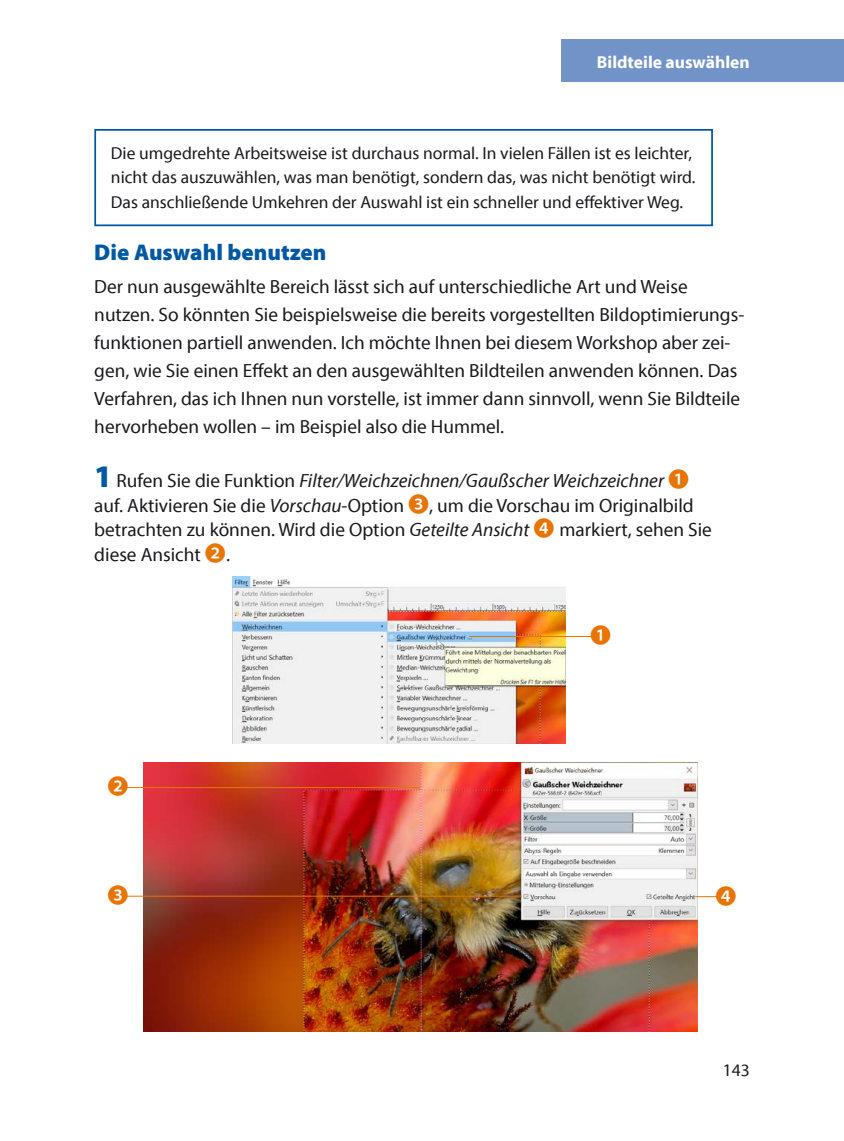
<style>
.page{position:relative;width:844px;height:1141px;background:#fff}
.page>*{position:absolute;margin:0;border:0;box-sizing:border-box;transform-origin:0 0}
.t1{font:900 22.75px "Myriad Pro";color:#0058a4}
.t2{font:21px "Koz Go Pr 6 N";color:#e87404}
.t3{font:19.25px/28px "Myriad Pro";color:#1a171c}
.t4{font:17.5px/24.5px "Myriad Pro";color:#1a171c}
.t5{font:700 17.5px "Myriad Pro";color:#fff}
.s1{font-weight:900;font-size:31.5px;color:#0058a4}
.s2{font-style:italic}
.s3{font-family:"Koz Go Pr 6 N";font-size:21px;color:#e87404}
</style>
<div class="page">
<div style="left:561px;top:40px;width:282px;height:42px;background:#7293c7"></div>
<img style="left:233px;top:577px;width:332px;height:167px">
<hr style="left:469px;top:636px;width:124px;height:1px;background:#e87404">
<img style="left:143px;top:762px;width:553px;height:269px">
<svg style="left:695px;top:896px;width:24px;height:1px"></svg>
<hr style="left:125px;top:787px;width:294px;height:1px;background:#e87404">
<hr style="left:125px;top:896px;width:396px;height:1px;background:#e87404">
<svg style="left:94px;top:129px;width:619px;height:98px"></svg>
<p class="t5" style="left:596px;top:50px;width:154px">Bildteile auswählen</p>
<p class="t4" style="left:111px;top:140px;width:586px">Die umgedrehte Arbeitsweise ist durchaus normal. In vielen Fällen ist es leichter, nicht das auszuwählen, was man benötigt, sondern das, was nicht benötigt wird.<br>Das anschließende Umkehren der Auswahl ist ein schneller und effektiver Weg.</p>
<p class="t1" style="left:94px;top:237px;width:234px">Die Auswahl benutzen</p>
<p class="t3" style="left:94px;top:272px;width:651px">Der nun ausgewählte Bereich lässt sich auf unterschiedliche Art und Weise nutzen. So könnten Sie beispielsweise die bereits vorgestellten Bildoptimierungs&shy;funktionen partiell anwenden. Ich möchte Ihnen bei diesem Workshop aber zei&shy;gen, wie Sie einen Effekt an den ausgewählten Bildteilen anwenden können. Das Verfahren, das ich Ihnen nun vorstelle, ist immer dann sinnvoll, wenn Sie Bildteile hervorheben wollen – im Beispiel also die Hummel.</p>
<p class="t3" style="left:94px;top:468px;width:619px;line-height:24.5px"><span class="s1">1</span> Rufen Sie die Funktion <span class="s2">Filter/Weichzeichnen/Gaußscher Weichzeichner</span> <span class="s3">❶ </span>auf. Aktivieren Sie die <span class="s2">Vorschau</span>-Option <span class="s3">❸</span>, um die Vorschau im Originalbild betrachten zu können. Wird die Option <span class="s2">Geteilte Ansicht</span> <span class="s3">❹</span> markiert, sehen Sie diese Ansicht <span class="s3">❷</span>.</p>
<p class="t2" style="left:107px;top:775px;width:22px">❷</p>
<p class="t2" style="left:107px;top:884px;width:22px">❸</p>
<p class="t2" style="left:590px;top:624px;width:22px">❶</p>
<p class="t2" style="left:715px;top:884px;width:22px">❹</p>
<p class="t4" style="left:722px;top:1058px;width:28px">143</p>
</div>
